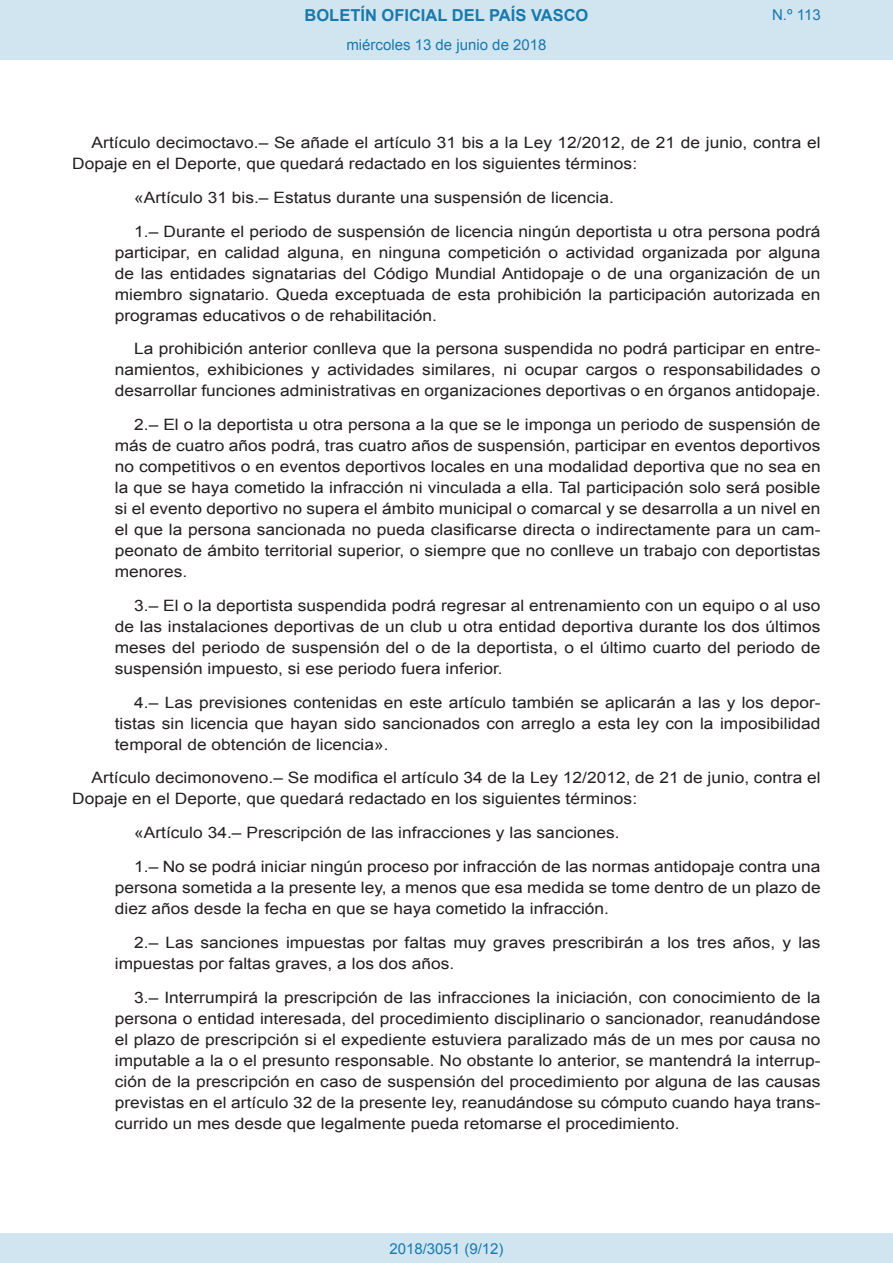
<style>
.page{position:relative;width:893px;height:1263px;background:#fff}
.page>*{position:absolute;margin:0;border:0;box-sizing:border-box;transform-origin:0 0}
.t1{font:700 16.5px "Arial";color:#1879ad}
.BOPVDetalle{font:15.6px/21px "Arial";color:#231f20;text-align:justify;scale:1.11 1}
.Paginacion_Centro{font:15px "Arial";color:#1879ad}
</style>
<div class="page">
<div style="left:0;top:0;width:893px;height:60px;background:#d0e5f0"></div>
<div style="left:0;top:1233px;width:893px;height:30px;background:#d0e5f0"></div>
<p class="t1" style="left:305px;top:4px;width:285px">BOLETÍN OFICIAL DEL PAÍS VASCO</p>
<p class="Paginacion_Centro" style="left:346px;top:35px;width:202px">miércoles 13 de junio de 2018</p>
<p class="Paginacion_Centro" style="left:772px;top:5px;width:50px">N.º 113</p>
<p class="BOPVDetalle" style="left:72px;top:132px;width:676px;text-indent:19px">Artículo decimoctavo.– Se añade el artículo 31 bis a la Ley 12/2012, de 21 de junio, contra el<br>Dopaje en el Deporte, que quedará redactado en los siguientes términos:</p>
<p class="BOPVDetalle" style="left:134px;top:187px;width:434px">«Artículo 31 bis.– Estatus durante una suspensión de licencia.</p>
<p class="BOPVDetalle" style="left:115px;top:221px;width:637px;text-indent:19px">1.– Durante el periodo de suspensión de licencia ningún deportista u otra persona podrá participar, en calidad alguna, en ninguna competición o actividad organizada por alguna de las entidades signatarias del Código Mundial Antidopaje o de una organización de un miembro signatario. Queda exceptuada de esta prohibición la participación autorizada en programas educativos o de rehabilitación.</p>
<p class="BOPVDetalle" style="left:115px;top:339px;width:637px;text-indent:19px">La prohibición anterior conlleva que la persona suspendida no podrá participar en entre&shy;namientos, exhibiciones y actividades similares, ni ocupar cargos o responsabilidades o desarrollar funciones administrativas en organizaciones deportivas o en órganos antidopaje.</p>
<p class="BOPVDetalle" style="left:115px;top:414px;width:637px;text-indent:19px">2.– El o la deportista u otra persona a la que se le imponga un periodo de suspensión de más de cuatro años podrá, tras cuatro años de suspensión, participar en eventos deportivos no competitivos o en eventos deportivos locales en una modalidad deportiva que no sea en la que se haya cometido la infracción ni vinculada a ella. Tal participación solo será posible si el evento deportivo no supera el ámbito municipal o comarcal y se desarrolla a un nivel en el que la persona sancionada no pueda clasificarse directa o indirectamente para un cam&shy;peonato de ámbito territorial superior, o siempre que no conlleve un trabajo con deportistas menores.</p>
<p class="BOPVDetalle" style="left:115px;top:595px;width:637px;text-indent:19px">3.– El o la deportista suspendida podrá regresar al entrenamiento con un equipo o al uso de las instalaciones deportivas de un club u otra entidad deportiva durante los dos últimos meses del periodo de suspensión del o de la deportista, o el último cuarto del periodo de suspensión impuesto, si ese periodo fuera inferior.</p>
<p class="BOPVDetalle" style="left:115px;top:692px;width:637px;text-indent:19px">4.– Las previsiones contenidas en este artículo también se aplicarán a las y los depor&shy;tistas sin licencia que hayan sido sancionados con arreglo a esta ley con la imposibilidad temporal de obtención de licencia».</p>
<p class="BOPVDetalle" style="left:72px;top:768px;width:676px;text-indent:19px">Artículo decimonoveno.– Se modifica el artículo 34 de la Ley 12/2012, de 21 de junio, contra el<br>Dopaje en el Deporte, que quedará redactado en los siguientes términos:</p>
<p class="BOPVDetalle" style="left:134px;top:822px;width:439px">«Artículo 34.– Prescripción de las infracciones y las sanciones.</p>
<p class="BOPVDetalle" style="left:115px;top:856px;width:637px;text-indent:19px">1.– No se podrá iniciar ningún proceso por infracción de las normas antidopaje contra una persona sometida a la presente ley, a menos que esa medida se tome dentro de un plazo de diez años desde la fecha en que se haya cometido la infracción.</p>
<p class="BOPVDetalle" style="left:115px;top:932px;width:637px;text-indent:19px">2.– Las sanciones impuestas por faltas muy graves prescribirán a los tres años, y las impuestas por faltas graves, a los dos años.</p>
<p class="BOPVDetalle" style="left:115px;top:987px;width:637px;text-indent:19px">3.– Interrumpirá la prescripción de las infracciones la iniciación, con conocimiento de la persona o entidad interesada, del procedimiento disciplinario o sancionador, reanudándose el plazo de prescripción si el expediente estuviera paralizado más de un mes por causa no imputable a la o el presunto responsable. No obstante lo anterior, se mantendrá la interrup&shy;ción de la prescripción en caso de suspensión del procedimiento por alguna de las causas previstas en el artículo 32 de la presente ley, reanudándose su cómputo cuando haya trans&shy;currido un mes desde que legalmente pueda retomarse el procedimiento.</p>
<p class="Paginacion_Centro" style="left:389px;top:1238px;width:116px">2018/3051 (9/12)</p>
</div>
